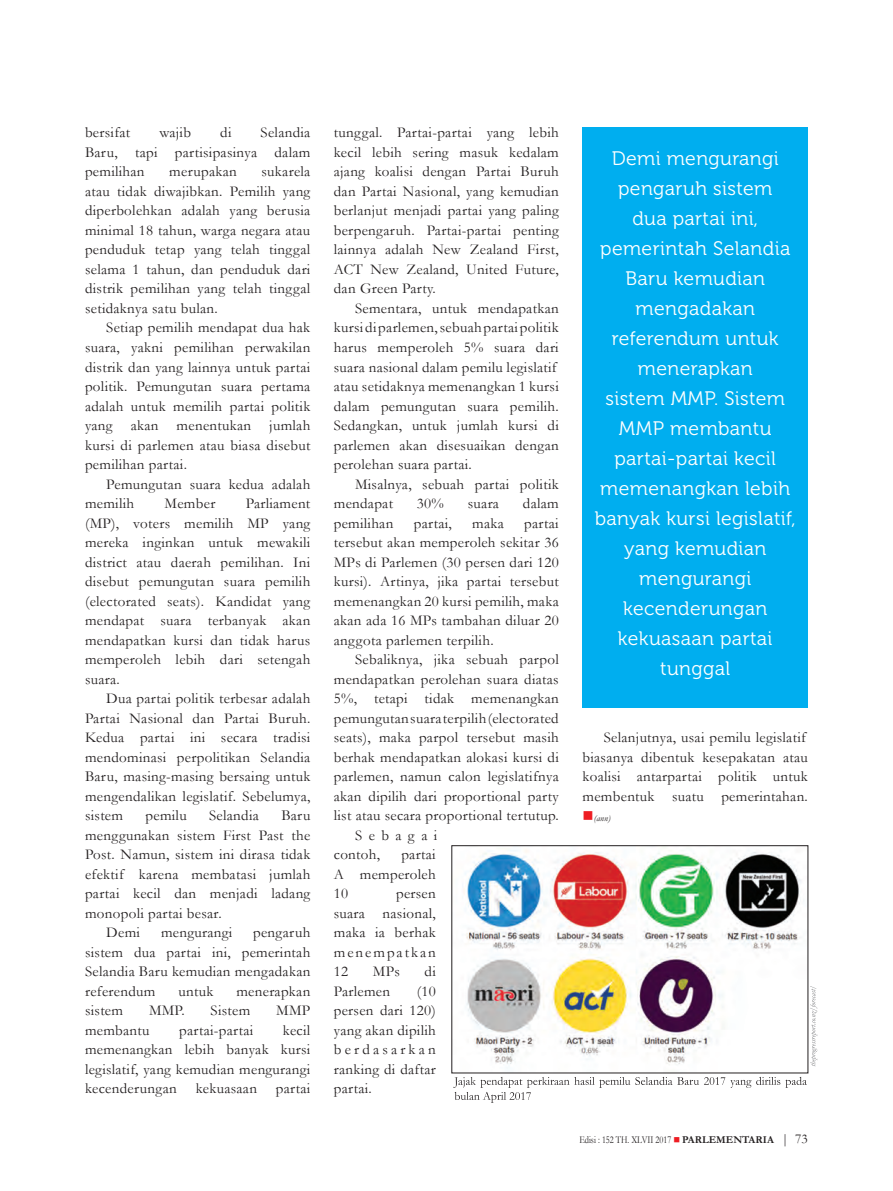
<style>
.page{position:relative;width:893px;height:1191px;background:#fff}
.page>*{position:absolute;margin:0;border:0;box-sizing:border-box;transform-origin:0 0}
.t1{font:19.5px/30px "Museo 300";letter-spacing:.02em;color:#fff;text-align:center}
.t2{font:15px/19.5px "Garamond";letter-spacing:.02em;color:#231f20;text-align:justify}
.t3{font:15px "Garamond";letter-spacing:.43em;color:#231f20}
.t4{font:10.5px "Garamond";color:#231f20;scale:.8 1}
.t5{font:italic 9px "Garamond";color:#231f20}
.s1{color:#ee1d23}
.s2{font-weight:700}
.s3{font-size:13.5px}
</style>
<div class="page">
<img style="left:464px;top:850px;width:337px;height:214px">
<div style="left:451px;top:845px;width:357px;height:228px;border:1px solid #231f20"></div>
<div style="left:583px;top:128px;width:225px;height:580px;background:#00aeef"></div>
<svg style="left:810px;top:986px;width:7px;height:80px"></svg>
<svg style="left:453px;top:1076px;width:354px;height:26px"></svg>
<p class="t2" style="left:85px;top:123px;width:47px">bersifat</p>
<p class="t2" style="left:159px;top:123px;width:33px">wajib</p>
<p class="t2" style="left:220px;top:123px;width:13px">di</p>
<p class="t2" style="left:85px;top:123px;width:227px;text-indent:176px">Selandia Baru, tapi partisipasinya dalam pemilihan</p>
<p class="t2" style="left:85px;top:162px;width:227px;text-indent:176px">sukarela atau tidak diwajibkan. Pemilih yang diperbolehkan adalah yang berusia minimal 18 tahun, warga negara atau penduduk tetap yang telah tinggal selama 1 tahun, dan penduduk dari distrik pemilihan yang telah tinggal setidaknya satu bulan.</p>
<p class="t2" style="left:85px;top:318px;width:227px;text-indent:21px">Setiap pemilih mendapat dua hak suara, yakni pemilihan perwakilan distrik dan yang lainnya untuk partai politik. Pemungutan suara pertama adalah untuk memilih partai politik yang akan menentukan jumlah kursi di parlemen atau biasa disebut pemilihan partai.</p>
<p class="t2" style="left:85px;top:474px;width:227px;text-indent:21px">Pemungutan suara kedua adalah memilih</p>
<p class="t2" style="left:169px;top:162px;width:69px">merupakan</p>
<p class="t2" style="left:165px;top:493px;width:52px">Member</p>
<p class="t2" style="left:85px;top:493px;width:227px;text-indent:161px">Parliament (MP), voters memilih MP yang mereka inginkan untuk mewakili district atau daerah pemilihan. Ini disebut pemungutan suara pemilih (electorated seats). Kandidat yang mendapat suara terbanyak akan mendapatkan kursi dan tidak harus memperoleh lebih dari setengah suara.</p>
<p class="t2" style="left:85px;top:688px;width:227px;text-indent:21px">Dua partai politik terbesar adalah Partai Nasional dan Partai Buruh.<br>Kedua partai ini secara tradisi mendominasi perpolitikan Selandia Baru, masing-masing bersaing untuk mengendalikan legislatif. Sebelumya, sistem</p>
<p class="t2" style="left:146px;top:805px;width:43px">pemilu</p>
<p class="t2" style="left:209px;top:805px;width:51px">Selandia</p>
<p class="t2" style="left:281px;top:805px;width:31px">Baru</p>
<p class="t2" style="left:85px;top:825px;width:227px">menggunakan sistem First Past the</p>
<p class="t2" style="left:85px;top:844px;width:227px">Post. Namun, sistem ini dirasa tidak</p>
<p class="t2" style="left:85px;top:864px;width:227px">efektif karena membatasi jumlah</p>
<p class="t2" style="left:85px;top:883px;width:227px">partai kecil dan menjadi ladang</p>
<p class="t2" style="left:85px;top:903px;width:138px">monopoli partai besar.</p>
<p class="t2" style="left:106px;top:922px;width:35px">Demi</p>
<p class="t2" style="left:161px;top:922px;width:73px">mengurangi</p>
<p class="t2" style="left:85px;top:922px;width:227px;text-indent:168px">pengaruh sistem dua partai ini, pemerintah Selandia Baru kemudian mengadakan referendum</p>
<p class="t2" style="left:178px;top:981px;width:36px">untuk</p>
<p class="t2" style="left:236px;top:981px;width:75px">menerapkan</p>
<p class="t2" style="left:85px;top:1000px;width:40px">sistem</p>
<p class="t2" style="left:149px;top:1000px;width:37px">MMP.</p>
<p class="t2" style="left:211px;top:1000px;width:41px">Sistem</p>
<p class="t2" style="left:276px;top:1000px;width:36px">MMP</p>
<p class="t2" style="left:85px;top:1020px;width:66px">membantu</p>
<p class="t2" style="left:179px;top:1020px;width:76px">partai-partai</p>
<p class="t2" style="left:85px;top:1020px;width:227px;text-indent:198px">kecil memenangkan lebih banyak kursi legislatif, yang kemudian mengurangi kecenderungan</p>
<p class="t2" style="left:196px;top:1078px;width:63px">kekuasaan</p>
<p class="t2" style="left:276px;top:1078px;width:36px">partai</p>
<p class="t2" style="left:334px;top:123px;width:226px">tunggal. Partai-partai yang lebih kecil lebih sering masuk kedalam ajang koalisi dengan Partai Buruh dan Partai Nasional, yang kemudian berlanjut menjadi partai yang paling berpengaruh. Partai-partai penting lainnya adalah New Zealand First, ACT New Zealand, United Future, dan Green Party.</p>
<p class="t2" style="left:334px;top:298px;width:226px;text-align:left;text-indent:21px">Sementara, untuk mendapatkan kursi di parlemen, sebuah partai politik harus memperoleh 5% suara dari suara nasional dalam pemilu legislatif atau setidaknya memenangkan 1 kursi dalam pemungutan suara pemilih.<br>Sedangkan, untuk jumlah kursi di parlemen akan disesuaikan dengan perolehan suara partai.</p>
<p class="t2" style="left:334px;top:474px;width:226px;text-indent:21px">Misalnya, sebuah partai politik mendapat</p>
<p class="t2" style="left:417px;top:493px;width:29px">30%</p>
<p class="t2" style="left:468px;top:493px;width:33px">suara</p>
<p class="t2" style="left:523px;top:493px;width:37px">dalam</p>
<p class="t2" style="left:334px;top:513px;width:61px">pemilihan</p>
<p class="t2" style="left:414px;top:513px;width:40px">partai,</p>
<p class="t2" style="left:472px;top:513px;width:33px">maka</p>
<p class="t2" style="left:334px;top:513px;width:226px;text-indent:190px">partai tersebut akan memperoleh sekitar 36<br>MPs di Parlemen (30 persen dari 120 kursi). Artinya, jika partai tersebut memenangkan 20 kursi pemilih, maka akan ada 16 MPs tambahan diluar 20 anggota parlemen terpilih.</p>
<p class="t2" style="left:355px;top:649px;width:205px">Sebaliknya, jika sebuah parpol</p>
<p class="t2" style="left:334px;top:669px;width:226px">mendapatkan perolehan suara diatas</p>
<p class="t2" style="left:334px;top:688px;width:226px">5%, tetapi tidak memenangkan</p>
<p class="t2" style="left:334px;top:708px;width:226px">pemungutan suara terpilih (electorated</p>
<p class="t2" style="left:334px;top:727px;width:226px">seats), maka parpol tersebut masih</p>
<p class="t2" style="left:334px;top:747px;width:226px">berhak mendapatkan alokasi kursi di</p>
<p class="t2" style="left:334px;top:766px;width:226px">parlemen, namun calon legislatifnya</p>
<p class="t2" style="left:334px;top:786px;width:226px">akan dipilih dari proportional party</p>
<p class="t2" style="left:334px;top:805px;width:226px">list atau secara proportional tertutup.</p>
<p class="t3" style="left:355px;top:825px;width:84px">Sebagai</p>
<p class="t2" style="left:334px;top:844px;width:48px">contoh,</p>
<p class="t2" style="left:334px;top:844px;width:103px;text-indent:68px">partai A memperoleh 10</p>
<p class="t2" style="left:334px;top:883px;width:103px;text-indent:62px">persen suara nasional, maka ia berhak menempatkan 12</p>
<p class="t2" style="left:373px;top:961px;width:28px">MPs</p>
<p class="t2" style="left:425px;top:961px;width:13px">di</p>
<p class="t2" style="left:334px;top:981px;width:58px">Parlemen</p>
<p class="t2" style="left:334px;top:981px;width:104px;text-indent:83px">(10 persen dari 120) yang akan dipilih berdasarkan ranking di daftar partai.</p>
<p class="t1" style="left:595px;top:144px;width:203px">Demi mengurangi pengaruh sistem<br>dua partai ini, pemerintah Selandia<br>Baru kemudian mengadakan referendum untuk menerapkan<br>sistem MMP. Sistem<br>MMP membantu partai-partai kecil memenangkan lebih banyak kursi legislatif, yang kemudian mengurangi kecenderungan kekuasaan partai tunggal</p>
<p class="t2" style="left:583px;top:727px;width:227px;text-align:left;text-indent:21px">Selanjutnya, usai pemilu legislatif biasanya dibentuk kesepakatan atau koalisi antarpartai politik untuk membentuk suatu pemerintahan.</p>
<p class="t5" style="left:583px;top:812px;width:30px"><span class="s1">■</span>(ann)</p>
<p class="t4" style="left:579px;top:1132px;width:287px">Edisi : 152 TH. XLVII 2017 <span class="s1">■</span> <span class="s2">PARLEMENTARIA</span> <span class="s3">| 73</span></p>
</div>
